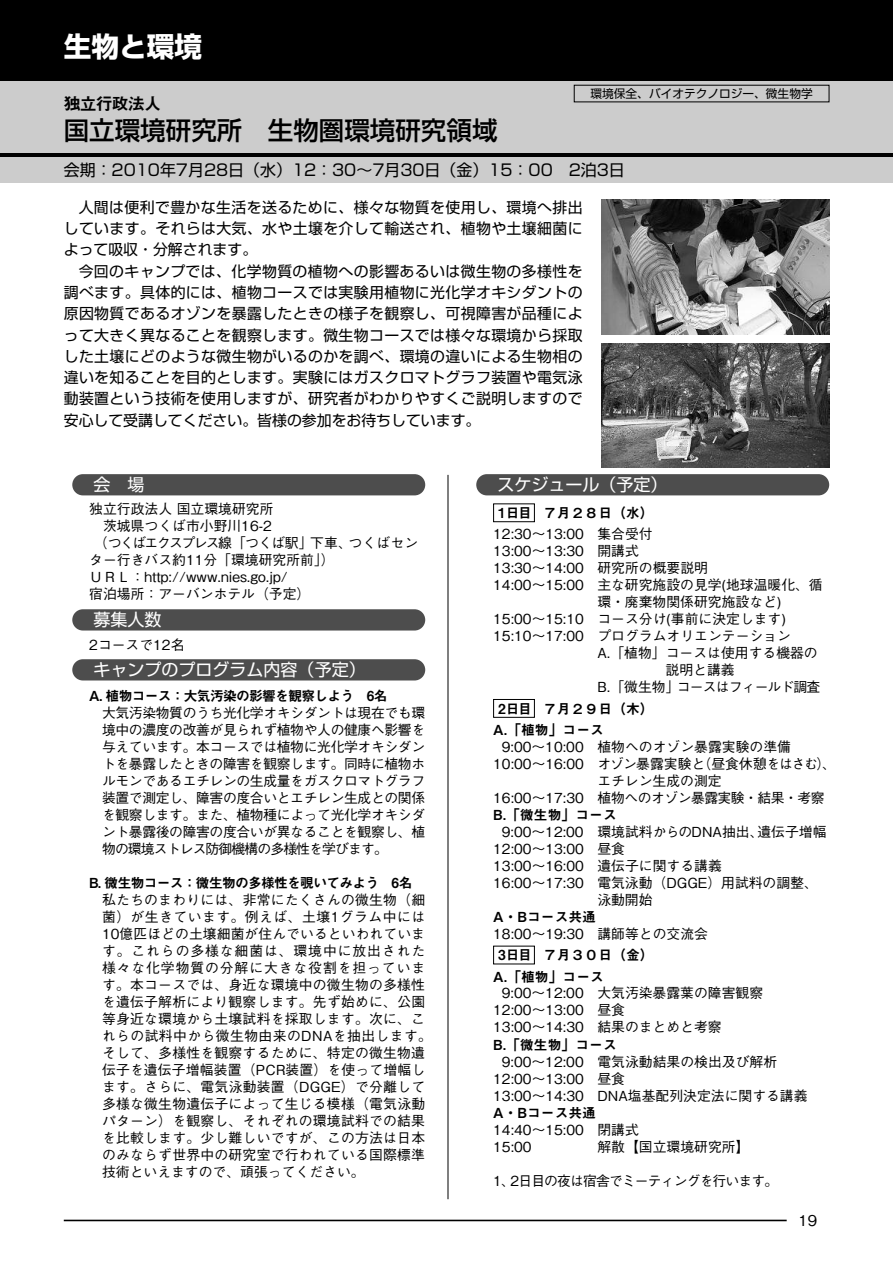
<style>
.page{position:relative;width:893px;height:1263px;background:#fff}
.page>*{position:absolute;margin:0;border:0;box-sizing:border-box;transform-origin:0 0}
.t1{font:700 27.6px "Shin Go Pro";color:#fff}
.t2{font:500 25.5px "Shin Go Pro";color:#000}
.t3{font:16.95px "Shin Go Pro";color:#fff}
.t4{font:16.95px "Midashi Go Pro MB31";letter-spacing:-.055em;color:#000}
.t5{font:15.9px "Shin Go Pro";color:#000}
.t6{font:14.85px/21.3px "Shin Go Pro";letter-spacing:.025em;color:#000;text-align:justify}
.t7{font:500 14.85px "Gothic BBB Pro";color:#000}
.t8{font:500 13.8px/17px "Gothic BBB Pro";color:#000}
.t9{font:13.8px "Midashi Go Pro MB31";letter-spacing:-.03em;color:#000}
.t10{font:13.8px "Midashi Go Pro MB31";letter-spacing:-.055em;color:#000}
.t11{font:500 13.8px "Gothic BBB Pro";letter-spacing:-.065em;color:#000}
.t12{font:13.8px/21.3px "Midashi Go Pro MB31";color:#000}
.t13{font:500 13.8px "Gothic BBB Pro";letter-spacing:-.04em;color:#000}
.t14{font:500 13.8px "Gothic BBB Pro";letter-spacing:-.115em;color:#000}
.t15{font:11.7px "Shin Go Pro";color:#000}
</style>
<div class="page">
<div style="left:0;top:0;width:893px;height:183px;background:#ccc"></div>
<hr style="left:0;top:153px;width:893px;height:3px;background:#000">
<div style="left:0;top:0;width:893px;height:81px;background:#000"></div>
<hr style="left:448px;top:475px;width:1px;height:724px;background:#000">
<div style="left:493px;top:946px;width:42px;height:18px;border:1px solid #000"></div>
<div style="left:493px;top:699px;width:42px;height:18px;border:1px solid #000"></div>
<div style="left:493px;top:504px;width:42px;height:18px;border:1px solid #000"></div>
<div style="left:476px;top:474px;width:353px;height:21px;background:#4d4d4d;border-radius:11px"></div>
<div style="left:72px;top:609px;width:353px;height:21px;background:#4d4d4d;border-radius:11px"></div>
<div style="left:72px;top:659px;width:353px;height:21px;background:#4d4d4d;border-radius:11px"></div>
<div style="left:72px;top:474px;width:353px;height:21px;background:#4d4d4d;border-radius:11px"></div>
<div style="left:574px;top:85px;width:255px;height:17px;border:1px solid #000"></div>
<hr style="left:64px;top:1220px;width:723px;height:1px;background:#000">
<img style="left:601px;top:200px;width:228px;height:134px">
<img style="left:601px;top:344px;width:228px;height:123px">
<h1 class="t1" style="left:64px;top:25px;width:140px">生物と環境</h1>
<p class="t4" style="left:64px;top:90px;width:99px">独立行政法人</p>
<h2 class="t2" style="left:64px;top:110px;width:435px">国立環境研究所　生物圏環境研究領域</h2>
<p class="t15" style="left:590px;top:84px;width:224px">環境保全、バイオテクノロジー、微生物学</p>
<p class="t5" style="left:64px;top:157px;width:562px">会期：2010年7月28日（水）12：30～7月30日（金）15：00 2泊3日</p>
<p class="t6" style="left:64px;top:195px;width:520px;text-indent:15px">人間は便利で豊かな生活を送るために、様々な物質を使用し、環境へ排出しています。それらは大気、水や土壌を介して輸送され、植物や土壌細菌によって吸収・分解されます。</p>
<p class="t6" style="left:64px;top:259px;width:520px;text-indent:15px">今回のキャンプでは、化学物質の植物への影響あるいは微生物の多様性を調べます。具体的には、植物コースでは実験用植物に光化学オキシダントの原因物質であるオゾンを暴露したときの様子を観察し、可視障害が品種によって大きく異なることを観察します。微生物コースでは様々な環境から採取した土壌にどのような微生物がいるのかを調べ、環境の違いによる生物相の違いを知ることを目的とします。実験にはガスクロマトグラフ装置や電気泳動装置という技術を使用しますが、研究者がわかりやすくご説明しますので安心して受講してください。皆様の参加をお待ちしています。</p>
<p class="t3" style="left:94px;top:471px;width:53px">会　場</p>
<p class="t8" style="left:89px;top:499px;width:186px">独立行政法人国立環境研究所</p>
<p class="t8" style="left:103px;top:516px;width:170px">茨城県つくば市小野川16-2</p>
<p class="t14" style="left:94px;top:532px;width:326px">（つくばエクスプレス線「つくば駅」下車、つくばセン</p>
<p class="t8" style="left:89px;top:550px;width:247px">ター行きバス約11分「環境研究所前」）</p>
<p class="t8" style="left:89px;top:567px;width:200px">ＵＲＬ：http://www.nies.go.jp/</p>
<p class="t8" style="left:89px;top:584px;width:223px">宿泊場所：アーバンホテル（予定）</p>
<p class="t8" style="left:89px;top:635px;width:97px">2コースで12名</p>
<p class="t10" style="left:89px;top:685px;width:300px">A. 植物コース：大気汚染の影響を観察しよう　6名</p>
<p class="t8" style="left:102px;top:703px;width:325px;text-align:justify">大気汚染物質のうち光化学オキシダントは現在でも環境中の濃度の改善が見られず植物や人の健康へ影響を与えています。本コースでは植物に光化学オキシダントを暴露したときの障害を観察します。同時に植物ホルモンであるエチレンの生成量をガスクロマトグラフ装置で測定し、障害の度合いとエチレン生成との関係を観察します。また、植物種によって光化学オキシダント暴露後の障害の度合いが異なることを観察し、植物の環境ストレス防御機構の多様性を学びます。</p>
<p class="t10" style="left:89px;top:872px;width:325px">B. 微生物コース：微生物の多様性を覗いてみよう　6名</p>
<p class="t8" style="left:102px;top:890px;width:332px">私たちのまわりには、非常にたくさんの微生物（細菌）が生きています。例えば、土壌1グラム中には<br>10億匹ほどの土壌細菌が住んでいるといわれています。これらの多様な細菌は、環境中に放出された様々な化学物質の分解に大きな役割を担っています。本コースでは、身近な環境中の微生物の多様性を遺伝子解析により観察します。先ず始めに、公園等身近な環境から土壌試料を採取します。次に、これらの試料中から微生物由来のDNAを抽出します。そして、多様性を観察するために、特定の微生物遺伝子を遺伝子増幅装置（PCR装置）を使って増幅します。さらに、電気泳動装置（DGGE）で分離して多様な微生物遺伝子によって生じる模様（電気泳動パターン）を観察し、それぞれの環境試料での結果を比較します。少し難しいですが、この方法は日本のみならず世界中の研究室で行われている国際標準技術といえますので、頑張ってください。</p>
<p class="t3" style="left:94px;top:606px;width:70px">募集人数</p>
<p class="t3" style="left:94px;top:656px;width:274px">キャンプのプログラム内容（予定）</p>
<p class="t3" style="left:497px;top:471px;width:172px">スケジュール（予定）</p>
<p class="t9" style="left:543px;top:502px;width:112px">７月２８日（水）</p>
<p class="t8" style="left:493px;top:524px;width:161px">12:30～13:00 集合受付</p>
<p class="t8" style="left:493px;top:541px;width:147px">13:00～13:30 開講式</p>
<p class="t8" style="left:493px;top:558px;width:216px">13:30～14:00 研究所の概要説明</p>
<p class="t8" style="left:493px;top:575px;width:331px">14:00～15:00 主な研究施設の見学(地球温暖化、循</p>
<p class="t8" style="left:597px;top:592px;width:185px">環・廃棄物関係研究施設など)</p>
<p class="t8" style="left:493px;top:609px;width:294px">15:00～15:10 コース分け(事前に決定します)</p>
<p class="t8" style="left:493px;top:626px;width:299px">15:10～17:00 プログラムオリエンテーション</p>
<p class="t8" style="left:597px;top:643px;width:222px">A.「植物」コースは使用する機器の</p>
<p class="t8" style="left:666px;top:660px;width:71px">説明と講義</p>
<p class="t11" style="left:597px;top:676px;width:224px">B.「微生物」コースはフィールド調査</p>
<p class="t12" style="left:493px;top:696px;width:162px;text-indent:50px">７月２９日（木）<br>A.「植物」コース</p>
<p class="t8" style="left:502px;top:736px;width:291px">9:00～10:00 植物へのオゾン暴露実験の準備</p>
<p class="t8" style="left:493px;top:753px;width:344px">10:00～16:00 オゾン暴露実験と（昼食休憩をはさむ）、</p>
<p class="t8" style="left:597px;top:770px;width:126px">エチレン生成の測定</p>
<p class="t13" style="left:493px;top:786px;width:333px">16:00～17:30 植物へのオゾン暴露実験・結果・考察</p>
<p class="t9" style="left:493px;top:804px;width:125px">B.「微生物」コース</p>
<p class="t8" style="left:502px;top:821px;width:326px">9:00～12:00 環境試料からのDNA抽出、遺伝子増幅</p>
<p class="t8" style="left:493px;top:838px;width:133px">12:00～13:00 昼食</p>
<p class="t8" style="left:493px;top:855px;width:230px">13:00～16:00 遺伝子に関する講義</p>
<p class="t8" style="left:493px;top:872px;width:326px">16:00～17:30 電気泳動（DGGE）用試料の調整、</p>
<p class="t8" style="left:597px;top:889px;width:57px">泳動開始</p>
<p class="t9" style="left:493px;top:906px;width:104px">A・Bコース共通</p>
<p class="t8" style="left:493px;top:923px;width:216px">18:00～19:30 講師等との交流会</p>
<p class="t12" style="left:493px;top:943px;width:162px;text-indent:50px">７月３０日（金）<br>A.「植物」コース</p>
<p class="t8" style="left:493px;top:983px;width:271px;text-indent:9px">9:00～12:00 大気汚染暴露葉の障害観察<br>12:00～13:00 昼食<br>13:00～14:30 結果のまとめと考察</p>
<p class="t9" style="left:493px;top:1033px;width:125px">B.「微生物」コース</p>
<p class="t8" style="left:493px;top:1051px;width:316px;text-indent:9px">9:00～12:00 電気泳動結果の検出及び解析<br>12:00～13:00 昼食<br>13:00～14:30 DNA塩基配列決定法に関する講義</p>
<p class="t9" style="left:493px;top:1101px;width:104px">A・Bコース共通</p>
<p class="t8" style="left:493px;top:1119px;width:147px">14:40～15:00 閉講式<br>15:00</p>
<p class="t9" style="left:498px;top:502px;width:35px">1日目</p>
<p class="t9" style="left:498px;top:697px;width:35px">2日目</p>
<p class="t9" style="left:498px;top:944px;width:35px">3日目</p>
<p class="t8" style="left:597px;top:1136px;width:154px">解散【国立環境研究所】</p>
<p class="t11" style="left:493px;top:1169px;width:286px">1、2日目の夜は宿舎でミーティングを行います。</p>
<p class="t7" style="left:799px;top:1208px;width:20px">19</p>
</div>
